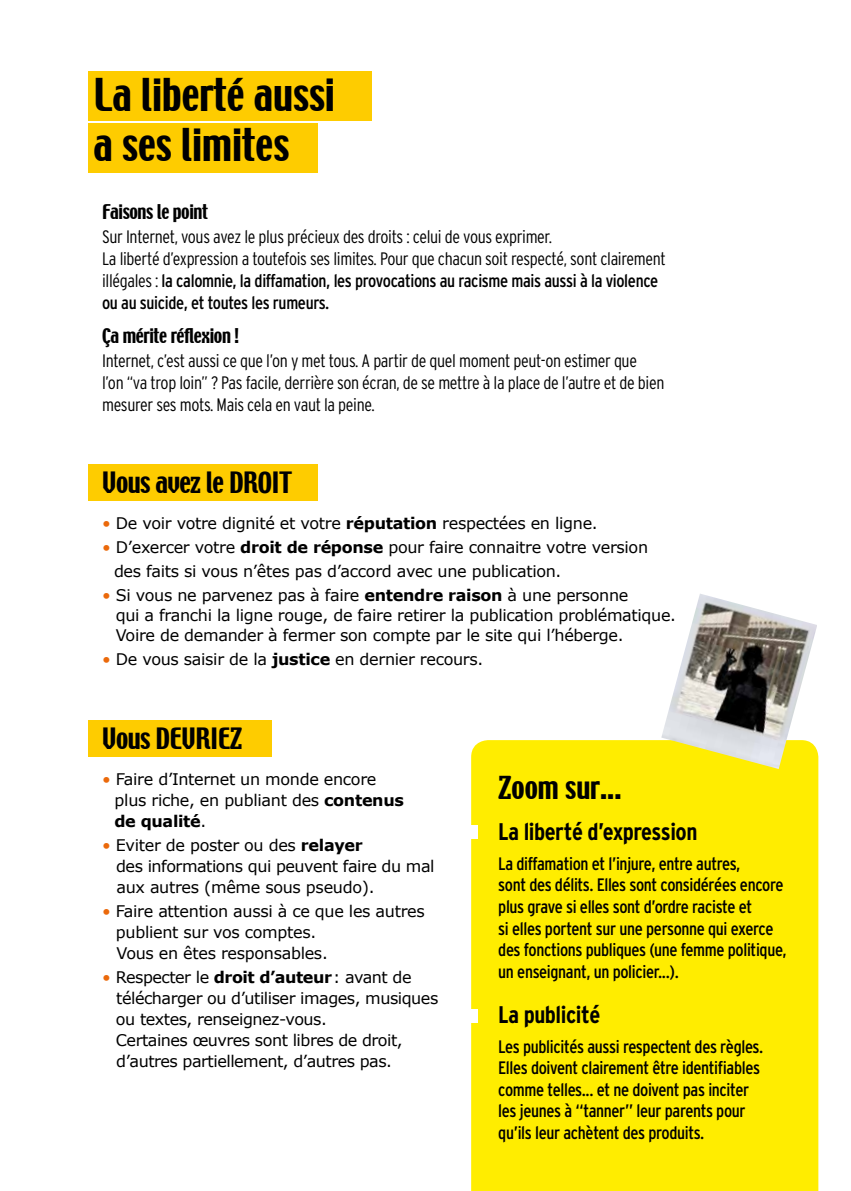
<style>
.page{position:relative;width:851px;height:1191px;background:#fff}
.page>*{position:absolute;margin:0;border:0;box-sizing:border-box;transform-origin:0 0}
.t1{font:40px/50px "Techno";color:#000}
.t2{font:28px "Techno";color:#000}
.t3{font:26px "Techno";letter-spacing:-.02em;color:#000}
.t4{font:700 condensed 24px "Interstate";letter-spacing:-.02em;color:#000}
.t5{font:300 condensed 18px/22px "Interstate";letter-spacing:-.02em;color:#000}
.t6{font:condensed 18px/21.6px "Interstate";letter-spacing:-.02em;color:#000}
.t7{font:18px "Techno";letter-spacing:-.02em;color:#000}
.t8{font:16px/21px "Verdana";letter-spacing:-.02em;color:#000}
.s1{font-weight:400}
.s2{color:#eb690b}
.s3{font-weight:700}
</style>
<div class="page">
<div style="left:471px;top:740px;width:347px;height:451px;background:#ffed00"></div>
<div style="left:456px;top:825px;width:22px;height:13px;background:#fff"></div>
<div style="left:456px;top:1009px;width:22px;height:13px;background:#fff"></div>
<div style="left:88px;top:720px;width:183px;height:36px;background:#fecc00"></div>
<div style="left:88px;top:464px;width:229px;height:37px;background:#fecc00"></div>
<div style="left:88px;top:72px;width:283px;height:49px;background:#fecc00"></div>
<div style="left:88px;top:124px;width:229px;height:49px;background:#fecc00"></div>
<img style="left:661px;top:594px;width:156px;height:175px">
<h1 class="t1" style="left:94px;top:72px;width:243px">La liberté aussi a ses limites</h1>
<p class="t7" style="left:102px;top:199px;width:107px">Faisons le point</p>
<p class="t5" style="left:102px;top:225px;width:565px">Sur Internet, vous avez le plus précieux des droits : celui de vous exprimer.<br>La liberté d’expression a toutefois ses limites. Pour que chacun soit respecté, sont clairement illégales : <span class="s1">la calomnie, la diffamation, les provocations au racisme mais aussi à la violence ou au suicide, et toutes les rumeurs.</span></p>
<p class="t7" style="left:102px;top:323px;width:138px">Ça mérite réflexion !</p>
<p class="t5" style="left:102px;top:349px;width:563px">Internet, c’est aussi ce que l’on y met tous. A partir de quel moment peut-on estimer que<br>l’on “va trop loin” ? Pas facile, derrière son écran, de se mettre à la place de l’autre et de bien mesurer ses mots. Mais cela en vaut la peine.</p>
<h3 class="t3" style="left:102px;top:465px;width:191px">Vous avez le DROIT</h3>
<p class="t8" style="left:102px;top:512px;width:497px"><span class="s2">•</span> De voir votre dignité et votre <span class="s3">réputation</span> respectées en ligne.</p>
<p class="t8" style="left:114px;top:535px;width:535px;line-height:24px;text-indent:-12px"><span class="s2">•</span> D’exercer votre <span class="s3">droit de réponse</span> pour faire connaitre votre version des faits si vous n’êtes pas d’accord avec une publication.</p>
<p class="t8" style="left:116px;top:585px;width:561px;line-height:20px;text-indent:-14px"><span class="s2">•</span> Si vous ne parvenez pas à faire <span class="s3">entendre raison</span> à une personne<br>qui a franchi la ligne rouge, de faire retirer la publication problématique.<br>Voire de demander à fermer son compte par le site qui l’héberge.</p>
<p class="t8" style="left:102px;top:648px;width:382px"><span class="s2">•</span> De vous saisir de la <span class="s3">justice</span> en dernier recours.</p>
<h3 class="t3" style="left:102px;top:720px;width:141px">Vous DEVRIEZ</h3>
<p class="t8" style="left:114px;top:768px;width:291px;text-indent:-12px"><span class="s2">•</span> Faire d’Internet un monde encore plus riche, en publiant des <span class="s3">contenus de qualité</span>.</p>
<p class="t8" style="left:116px;top:834px;width:320px;text-indent:-14px"><span class="s2">•</span> Eviter de poster ou des <span class="s3">relayer<br></span>des informations qui peuvent faire du mal aux autres (même sous pseudo).</p>
<p class="t8" style="left:116px;top:900px;width:310px;text-indent:-14px"><span class="s2">•</span> Faire attention aussi à ce que les autres publient sur vos comptes.<br>Vous en êtes responsables.</p>
<p class="t8" style="left:116px;top:966px;width:324px;text-indent:-14px"><span class="s2">•</span> Respecter le <span class="s3">droit d’auteur</span> : avant de télécharger ou d’utiliser images, musiques ou textes, renseignez-vous.<br>Certaines œuvres sont libres de droit, d’autres partiellement, d’autres pas.</p>
<h2 class="t2" style="left:498px;top:768px;width:125px">Zoom sur...</h2>
<h3 class="t4" style="left:498px;top:818px;width:201px">La liberté d’expression</h3>
<p class="t6" style="left:498px;top:852px;width:290px">La diffamation et l’injure, entre autres,<br>sont des délits. Elles sont considérées encore plus grave si elles sont d’ordre raciste et<br>si elles portent sur une personne qui exerce des fonctions publiques (une femme politique, un enseignant, un policier...).</p>
<h3 class="t4" style="left:498px;top:1000px;width:104px">La publicité</h3>
<p class="t6" style="left:498px;top:1035px;width:266px">Les publicités aussi respectent des règles.<br>Elles doivent clairement être identifiables comme telles... et ne doivent pas inciter les jeunes à “tanner” leur parents pour qu’ils leur achètent des produits.</p>
</div>
